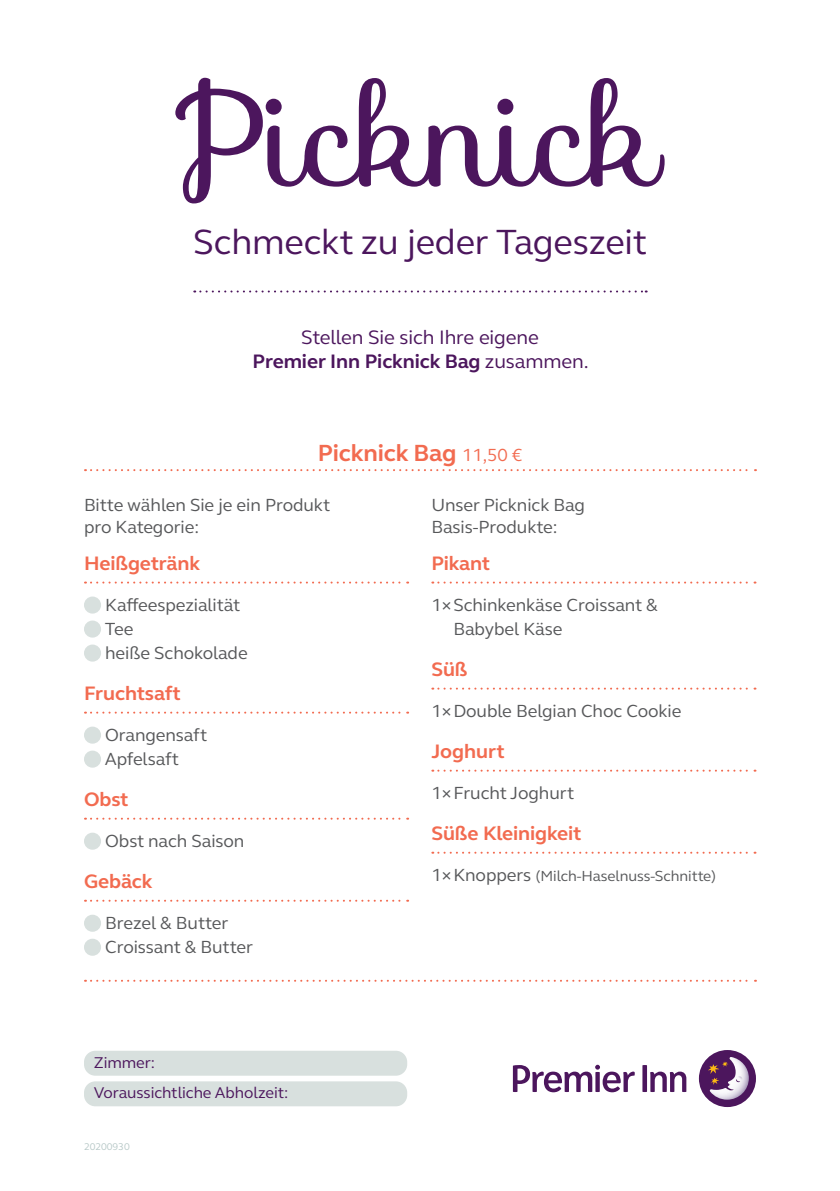
<style>
.page{position:relative;width:840px;height:1191px;background:#fff}
.page>*{position:absolute;margin:0;border:0;box-sizing:border-box;transform-origin:0 0}
.t1{font:36px "Premier Inn Sans";letter-spacing:-.005em;color:#4c165d}
.header_bag{font:700 24px "Premier Inn Sans";letter-spacing:-.005em;color:#f26b50}
.u2{font:700 20px "Premier Inn Sans";letter-spacing:-.005em;color:#f26b50}
.t2{font:20px/24px "Premier Inn Sans";letter-spacing:-.005em;color:#4c165d;text-align:center}
.List_thick_box{font:18px/24px "Premier Inn Sans";letter-spacing:-.005em;color:#57585a}
.Describtion{font:18px/21.6px "Premier Inn Sans";letter-spacing:-.005em;color:#57585a}
.t3{font:16px "Premier Inn Sans";letter-spacing:-.005em;color:#4c165d}
.List_thick_box-2{font:15px "Premier Inn Sans";letter-spacing:-.005em;color:#57585a}
.t4{font:10px "Premier Inn Sans";letter-spacing:-.005em;color:#b7c8c7}
.s1{font-weight:700}
.s2{font-weight:400;font-size:18px}
.s3{font-size:18px}
</style>
<div class="page">
<svg style="left:194px;top:290px;width:452px;height:2px"></svg>
<svg style="left:175px;top:78px;width:88px;height:125px"></svg>
<svg style="left:265px;top:99px;width:16px;height:16px"></svg>
<svg style="left:267px;top:78px;width:397px;height:109px"></svg>
<div style="left:698px;top:1050px;width:57px;height:57px;background:#4c165d;border-radius:50%"></div>
<img style="left:709px;top:1057px;width:39px;height:42px">
<svg style="left:512px;top:1064px;width:122px;height:28px"></svg>
<svg style="left:642px;top:1065px;width:44px;height:27px"></svg>
<div style="left:84px;top:1050px;width:323px;height:25px;background:#d8e0de;border-radius:11px"></div>
<div style="left:84px;top:1081px;width:323px;height:25px;background:#d8e0de;border-radius:11px"></div>
<svg style="left:85px;top:979px;width:670px;height:2px"></svg>
<svg style="left:85px;top:469px;width:670px;height:2px"></svg>
<svg style="left:432px;top:581px;width:323px;height:2px"></svg>
<svg style="left:432px;top:687px;width:323px;height:2px"></svg>
<svg style="left:432px;top:769px;width:323px;height:2px"></svg>
<svg style="left:432px;top:851px;width:323px;height:2px"></svg>
<svg style="left:85px;top:581px;width:323px;height:2px"></svg>
<svg style="left:85px;top:711px;width:323px;height:2px"></svg>
<svg style="left:85px;top:817px;width:323px;height:2px"></svg>
<svg style="left:85px;top:899px;width:323px;height:2px"></svg>
<div style="left:85px;top:597px;width:15px;height:15px;background:#d8e0de;border-radius:50%"></div>
<div style="left:84px;top:596px;width:17px;height:17px;border:2px solid #d8e0de;border-radius:50%"></div>
<div style="left:85px;top:621px;width:15px;height:15px;background:#d8e0de;border-radius:50%"></div>
<div style="left:84px;top:620px;width:17px;height:17px;border:2px solid #d8e0de;border-radius:50%"></div>
<div style="left:85px;top:645px;width:15px;height:15px;background:#d8e0de;border-radius:50%"></div>
<div style="left:84px;top:644px;width:17px;height:17px;border:2px solid #d8e0de;border-radius:50%"></div>
<div style="left:85px;top:727px;width:15px;height:15px;background:#d8e0de;border-radius:50%"></div>
<div style="left:84px;top:726px;width:17px;height:17px;border:2px solid #d8e0de;border-radius:50%"></div>
<div style="left:85px;top:751px;width:15px;height:15px;background:#d8e0de;border-radius:50%"></div>
<div style="left:84px;top:750px;width:17px;height:17px;border:2px solid #d8e0de;border-radius:50%"></div>
<div style="left:85px;top:833px;width:15px;height:15px;background:#d8e0de;border-radius:50%"></div>
<div style="left:84px;top:832px;width:17px;height:17px;border:2px solid #d8e0de;border-radius:50%"></div>
<div style="left:85px;top:915px;width:15px;height:15px;background:#d8e0de;border-radius:50%"></div>
<div style="left:84px;top:914px;width:17px;height:17px;border:2px solid #d8e0de;border-radius:50%"></div>
<div style="left:85px;top:939px;width:15px;height:15px;background:#d8e0de;border-radius:50%"></div>
<div style="left:84px;top:938px;width:17px;height:17px;border:2px solid #d8e0de;border-radius:50%"></div>
<p class="t1" style="left:193px;top:217px;width:455px">Schmeckt zu jeder Tageszeit</p>
<p class="t2" style="left:252px;top:325px;width:337px">Stellen Sie sich Ihre eigene<br><span class="s1">Premier Inn Picknick Bag</span> zusammen.</p>
<p class="header_bag" style="left:317px;top:436px;width:206px">Picknick Bag <span class="s2">11,50 €</span></p>
<p class="Describtion" style="left:84px;top:493px;width:247px">Bitte wählen Sie je ein Produkt pro Kategorie:</p>
<p class="u2" style="left:84px;top:550px;width:118px">Heißgetränk</p>
<p class="List_thick_box" style="left:105px;top:592px;width:137px">Kaffeespezialität</p>
<p class="List_thick_box" style="left:105px;top:616px;width:30px">Tee</p>
<p class="List_thick_box" style="left:105px;top:640px;width:144px">heiße Schokolade</p>
<p class="u2" style="left:84px;top:680px;width:98px">Fruchtsaft</p>
<p class="List_thick_box" style="left:105px;top:722px;width:104px">Orangensaft</p>
<p class="List_thick_box" style="left:105px;top:746px;width:76px">Apfelsaft</p>
<p class="u2" style="left:84px;top:786px;width:46px">Obst</p>
<p class="List_thick_box" style="left:105px;top:829px;width:141px">Obst nach Saison</p>
<p class="u2" style="left:84px;top:868px;width:70px">Gebäck</p>
<p class="List_thick_box" style="left:105px;top:911px;width:125px">Brezel &amp; Butter</p>
<p class="List_thick_box" style="left:105px;top:935px;width:149px">Croissant &amp; Butter</p>
<p class="t3" style="left:94px;top:1051px;width:63px">Zimmer:</p>
<p class="t3" style="left:94px;top:1082px;width:196px">Voraussichtliche Abholzeit:</p>
<p class="t4" style="left:84px;top:1139px;width:47px">20200930</p>
<p class="Describtion" style="left:431px;top:493px;width:155px">Unser Picknick Bag<br>Basis-Produkte:</p>
<p class="u2" style="left:431px;top:550px;width:60px">Pikant</p>
<p class="List_thick_box" style="left:453px;top:592px;width:206px;text-indent:-22px">1×Schinkenkäse Croissant &amp;<br>Babybel Käse</p>
<p class="u2" style="left:431px;top:656px;width:38px">Süß</p>
<p class="List_thick_box" style="left:431px;top:698px;width:251px">1×Double Belgian Choc Cookie</p>
<p class="u2" style="left:431px;top:738px;width:75px">Joghurt</p>
<p class="List_thick_box" style="left:431px;top:781px;width:144px">1×Frucht Joghurt</p>
<p class="u2" style="left:431px;top:820px;width:152px">Süße Kleinigkeit</p>
<p class="List_thick_box-2" style="left:431px;top:866px;width:286px"><span class="s3">1×Knoppers</span> (Milch-Haselnuss-Schnitte)</p>
</div>
